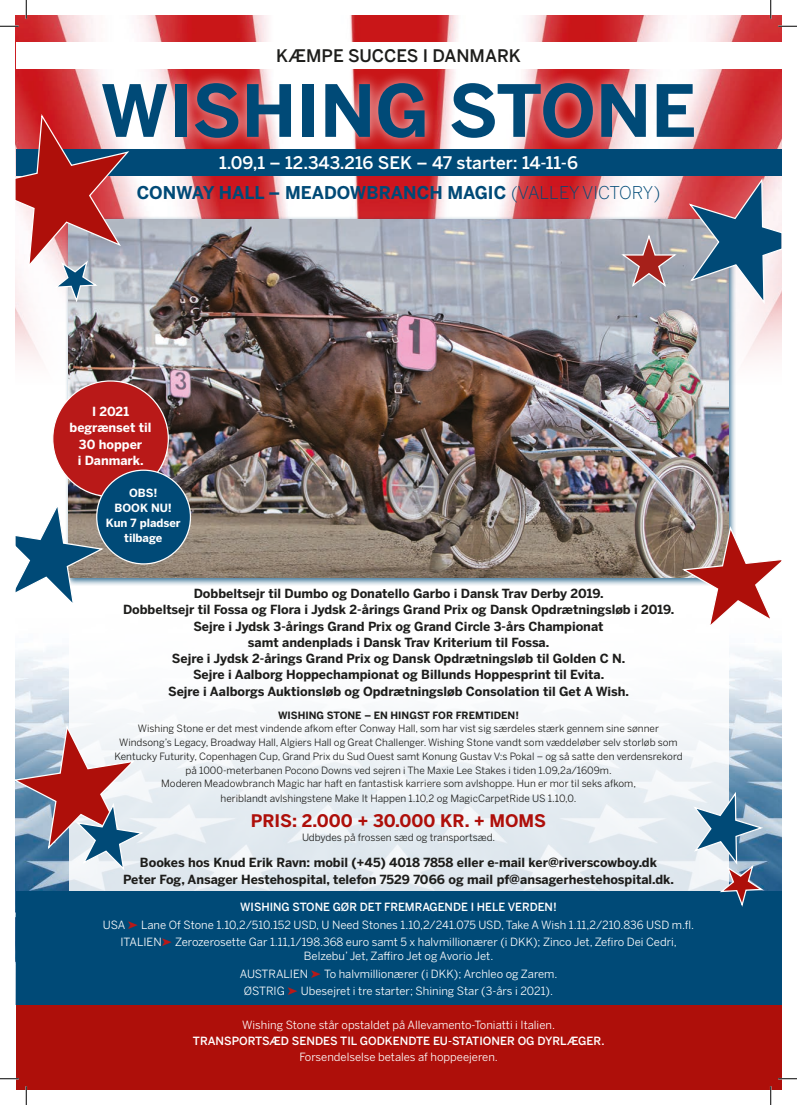
<style>
.page{position:relative;width:797px;height:1105px;background:#fff}
.page>*{position:absolute;margin:0;border:0;box-sizing:border-box;transform-origin:0 0}
.t1{font:700 71.25px "Benton Sans";color:#004a77}
.t2{font:700 17.5px "Benton Sans";color:#004a77}
.t3{font:500 17.25px "Benton Sans";color:#fff}
.t4{font:700 17.25px "Benton Sans";color:#ae0f0a}
.t5{font:500 17.25px "Benton Sans";color:#1d1d1b}
.t6{font:700 12.5px "Benton Sans";color:#1d1d1b}
.t7{font:700 12.5px "Benton Sans";color:#fff}
.t8{font:11.25px "Benton Sans";color:#fff}
.t9{font:500 11.25px "Benton Sans";color:#fff}
.t10{font:700 11.25px/15px "Benton Sans";color:#fff;text-align:center}
.t11{font:10px "Benton Sans";color:#1d1d1b}
.t12{font:700 10px "Benton Sans";color:#1d1d1b}
.s1{font-weight:300}
.s2{color:#b91918}
</style>
<div class="page">
<img style="left:16px;top:647px;width:765px;height:244px">
<img style="left:16px;top:16px;width:765px;height:345px">
<div style="left:16px;top:149px;width:765px;height:27px;background:#004a77"></div>
<div style="left:16px;top:42px;width:765px;height:27px;background:#fff"></div>
<div style="left:69px;top:577px;width:659px;height:320px;background:linear-gradient(to bottom,#fff,#e0e8ee)"></div>
<div style="left:16px;top:1005px;width:765px;height:84px;background:#ae0f0a"></div>
<svg style="left:16px;top:725px;width:130px;height:147px"></svg>
<div style="left:90px;top:71px;width:616px;height:79px;background:#fff;opacity:.75"></div>
<div style="left:16px;top:891px;width:765px;height:114px;background:#004a77"></div>
<div style="left:65px;top:216px;width:671px;height:370px;background:#004a77;opacity:.75"></div>
<img style="left:69px;top:219px;width:659px;height:358px">
<svg style="left:687px;top:178px;width:94px;height:128px;background:#8b879a"></svg>
<svg style="left:619px;top:235px;width:59px;height:54px;background:#a99096"></svg>
<svg style="left:16px;top:114px;width:115px;height:191px"></svg>
<svg style="left:680px;top:526px;width:101px;height:104px"></svg>
<svg style="left:16px;top:503px;width:90px;height:105px"></svg>
<svg style="left:691px;top:792px;width:74px;height:115px"></svg>
<div style="left:53px;top:381px;width:115px;height:115px;background:#b91918;border-radius:50%"></div>
<div style="left:97px;top:470px;width:93px;height:94px;background:#004a77;border-radius:50%"></div>
<svg style="left:0;top:25px;width:19px;height:2px"></svg>
<svg style="left:778px;top:25px;width:19px;height:2px"></svg>
<svg style="left:0;top:1078px;width:19px;height:1px"></svg>
<svg style="left:778px;top:1078px;width:19px;height:1px"></svg>
<svg style="left:25px;top:0;width:2px;height:19px"></svg>
<svg style="left:25px;top:1086px;width:2px;height:19px"></svg>
<svg style="left:770px;top:0;width:1px;height:19px"></svg>
<svg style="left:770px;top:1086px;width:1px;height:19px"></svg>
<p class="t5" style="left:276px;top:45px;width:246px">KÆMPE SUCCES I DANMARK</p>
<p class="t1" style="left:101px;top:68px;width:597px">WISHING STONE</p>
<p class="t3" style="left:219px;top:153px;width:360px">1.09,1 – 12.343.216 SEK – 47 starter: 14-11-6</p>
<p class="t2" style="left:137px;top:182px;width:525px">CONWAY HALL – MEADOWBRANCH MAGIC <span class="s1">(VALLEY VICTORY)</span></p>
<p class="t7" style="left:92px;top:404px;width:39px">I 2021</p>
<p class="t7" style="left:70px;top:420px;width:83px">begrænset til</p>
<p class="t7" style="left:79px;top:437px;width:65px">30 hopper</p>
<p class="t7" style="left:78px;top:453px;width:68px">i Danmark.</p>
<p class="t10" style="left:129px;top:485px;width:30px">OBS!</p>
<p class="t10" style="left:114px;top:500px;width:59px">BOOK NU!</p>
<p class="t10" style="left:106px;top:515px;width:76px">Kun 7 pladser tilbage</p>
<p class="t6" style="left:194px;top:586px;width:411px">Dobbeltsejr til Dumbo og Donatello Garbo i Dansk Trav Derby 2019.</p>
<p class="t6" style="left:123px;top:602px;width:552px">Dobbeltsejr til Fossa og Flora i Jydsk 2-årings Grand Prix og Dansk Opdrætningsløb i 2019.</p>
<p class="t6" style="left:193px;top:618px;width:411px">Sejre i Jydsk 3-årings Grand Prix og Grand Circle 3-års Championat</p>
<p class="t6" style="left:248px;top:635px;width:303px">samt andenplads i Dansk Trav Kriterium til Fossa.</p>
<p class="t6" style="left:172px;top:651px;width:455px">Sejre i Jydsk 2-årings Grand Prix og Dansk Opdrætningsløb til Golden C N.</p>
<p class="t6" style="left:193px;top:667px;width:412px">Sejre i Aalborg Hoppechampionat og Billunds Hoppesprint til Evita.</p>
<p class="t6" style="left:168px;top:683px;width:462px">Sejre i Aalborgs Auktionsløb og Opdrætningsløb Consolation til Get A Wish.</p>
<p class="t12" style="left:278px;top:709px;width:242px">WISHING STONE – EN HINGST FOR FREMTIDEN!</p>
<p class="t11" style="left:138px;top:723px;width:522px">Wishing Stone er det mest vindende afkom efter Conway Hall, som har vist sig særdeles stærk gennem sine sønner</p>
<p class="t11" style="left:119px;top:736px;width:560px">Windsong’s Legacy, Broadway Hall, Algiers Hall og Great Challenger. Wishing Stone vandt som væddeløber selv storløb som</p>
<p class="t11" style="left:114px;top:750px;width:569px">Kentucky Futurity, Copenhagen Cup, Grand Prix du Sud Ouest samt Konung Gustav V:s Pokal – og så satte den verdensrekord</p>
<p class="t11" style="left:185px;top:764px;width:428px">på 1000-meterbanen Pocono Downs ved sejren i The Maxie Lee Stakes i tiden 1.09,2a/1609m.</p>
<p class="t11" style="left:161px;top:778px;width:476px">Moderen Meadowbranch Magic har haft en fantastisk karriere som avlshoppe. Hun er mor til seks afkom,</p>
<p class="t11" style="left:220px;top:793px;width:357px">heriblandt avlshingstene Make It Happen 1.10,2 og MagicCarpetRide US 1.10,0.</p>
<p class="t4" style="left:251px;top:811px;width:297px">PRIS: 2.000 + 30.000 KR. + MOMS</p>
<p class="t11" style="left:302px;top:831px;width:195px">Udbydes på frossen sæd og transportsæd.</p>
<p class="t6" style="left:140px;top:855px;width:518px">Bookes hos Knud Erik Ravn: mobil (+45) 4018 7858 eller e-mail ker@riverscowboy.dk</p>
<p class="t6" style="left:123px;top:871px;width:552px">Peter Fog, Ansager Hestehospital, telefon 7529 7066 og mail pf@ansagerhestehospital.dk.</p>
<p class="t9" style="left:240px;top:900px;width:318px">WISHING STONE GØR DET FREMRAGENDE I HELE VERDEN!</p>
<p class="t8" style="left:103px;top:918px;width:593px">USA <span class="s2">➤</span> Lane Of Stone 1.10,2/510.152 USD, U Need Stones 1.10,2/241.075 USD, Take A Wish 1.11,2/210.836 USD m.fl.</p>
<p class="t8" style="left:120px;top:936px;width:558px">ITALIEN<span class="s2">➤</span> Zerozerosette Gar 1.11,1/198.368 euro samt 5 x halvmillionærer (i DKK); Zinco Jet, Zefiro Dei Cedri,</p>
<p class="t8" style="left:304px;top:949px;width:191px">Belzebu’ Jet, Zaffiro Jet og Avorio Jet.</p>
<p class="t8" style="left:240px;top:967px;width:319px">AUSTRALIEN <span class="s2">➤</span> To halvmillionærer (i DKK); Archleo og Zarem.</p>
<p class="t8" style="left:244px;top:984px;width:310px">ØSTRIG <span class="s2">➤</span> Ubesejret i tre starter; Shining Star (3-års i 2021).</p>
<p class="t8" style="left:242px;top:1018px;width:314px">Wishing Stone står opstaldet på Allevamento-Toniatti i Italien.</p>
<p class="t9" style="left:193px;top:1034px;width:413px">TRANSPORTSÆD SENDES TIL GODKENDTE EU-STATIONER OG DYRLÆGER.</p>
<p class="t8" style="left:299px;top:1050px;width:200px">Forsendelselse betales af hoppeejeren.</p>
</div>
